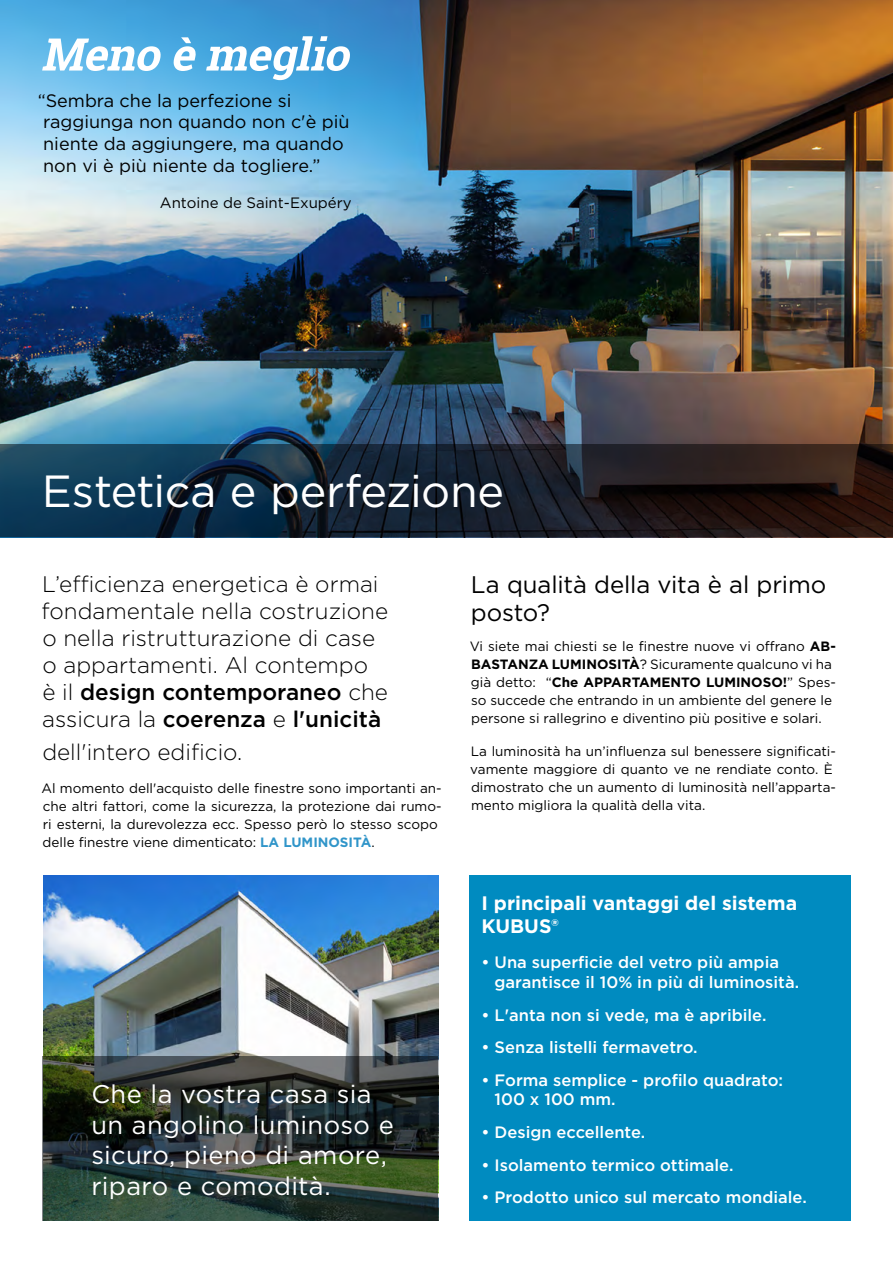
<style>
.page{position:relative;width:893px;height:1263px;background:#fff}
.page>*{position:absolute;margin:0;border:0;box-sizing:border-box;transform-origin:0 0}
.t1{font:45px "Gotham";letter-spacing:-.01em;color:#fff}
.t2{font:25.5px/30.6px "Gotham";letter-spacing:.015em;color:#fff}
.t3{font:24px/28.8px "Gotham";letter-spacing:-.005em;color:#000}
.t4{font:300 22.5px/27px "Gotham";color:#000}
.t5{font:700 19.5px/23.4px "Gotham";color:#fff}
.t6{font:18px/21.6px "Gotham";color:#000}
.t7{font:500 16.5px/19.8px "Gotham";color:#fff}
.t8{font:15px "Gotham";color:#000}
.t9{font:13.5px/18px "Gotham";color:#000}
.s1{font-weight:500}
.s2{font-weight:700;color:#3095c9}
.s3{font-weight:700}
</style>
<div class="page">
<img style="left:0;top:0;width:893px;height:445px">
<svg style="left:0;top:445px;width:893px;height:92px;background:#182430"></svg>
<img style="left:43px;top:875px;width:395px;height:180px">
<svg style="left:43px;top:1055px;width:395px;height:165px;background:#2d3a32"></svg>
<div style="left:469px;top:875px;width:381px;height:345px;background:#008bc0"></div>
<svg style="left:42px;top:36px;width:308px;height:44px"></svg>
<h3 class="t6" style="left:43px;top:89px;width:308px;text-indent:-5px">“Sembra che la perfezione si raggiunga non quando non c'è più niente da aggiungere, ma quando non vi è più niente da togliere.”</h3>
<p class="t8" style="left:160px;top:193px;width:193px">Antoine de Saint-Exupéry</p>
<h1 class="t1" style="left:42px;top:462px;width:464px">Estetica e perfezione</h1>
<h3 class="t4" style="left:42px;top:570px;width:348px">L’efficienza energetica è ormai fondamentale nella costruzione o nella ristrutturazione di case o appartamenti. Al contempo<br>è il <span class="s1">design contemporaneo</span> che assicura la <span class="s1">coerenza</span> e <span class="s1">l'unicità</span></h3>
<h3 class="t4" style="left:42px;top:738px;width:202px">dell'intero edificio.</h3>
<p class="t9" style="left:41px;top:779px;width:402px">Al momento dell'acquisto delle finestre sono importanti an&shy;che altri fattori, come la sicurezza, la protezione dai rumo&shy;ri esterni, la durevolezza ecc. Spesso però lo stesso scopo delle finestre viene dimenticato: <span class="s2">LA LUMINOSITÀ</span>.</p>
<h2 class="t2" style="left:91px;top:1078px;width:304px">Che la vostra casa sia un angolino luminoso e sicuro, pieno di amore, riparo e comodità.</h2>
<h3 class="t3" style="left:471px;top:569px;width:357px">La qualità della vita è al primo posto?</h3>
<p class="t9" style="left:470px;top:637px;width:368px">Vi siete mai chiesti se le finestre nuove vi offrano <span class="s3">AB-BASTANZA LUMINOSITÀ</span>? Sicuramente qualcuno vi ha già detto: “<span class="s3">Che APPARTAMENTO LUMINOSO!</span>” Spes&shy;so succede che entrando in un ambiente del genere le persone si rallegrino e diventino più positive e solari.</p>
<p class="t9" style="left:470px;top:742px;width:367px">La luminosità ha un’influenza sul benessere significati&shy;vamente maggiore di quanto ve ne rendiate conto. È dimostrato che un aumento di luminosità nell’apparta&shy;mento migliora la qualità della vita.</p>
<h3 class="t5" style="left:481px;top:891px;width:317px">I principali vantaggi del sistema<br>KUBUS®</h3>
<p class="t7" style="left:495px;top:952px;width:306px;text-indent:-13px">• Una superficie del vetro più ampia garantisce il 10% in più di luminosità.</p>
<p class="t7" style="left:481px;top:1004px;width:286px">• L'anta non si vede, ma è apribile.</p>
<p class="t7" style="left:481px;top:1037px;width:218px">• Senza listelli fermavetro.</p>
<p class="t7" style="left:495px;top:1070px;width:290px;text-indent:-13px">• Forma semplice - profilo quadrato:<br>100 x 100 mm.</p>
<p class="t7" style="left:481px;top:1122px;width:165px">• Design eccellente.</p>
<p class="t7" style="left:481px;top:1154px;width:254px">• Isolamento termico ottimale.</p>
<p class="t7" style="left:481px;top:1187px;width:327px">• Prodotto unico sul mercato mondiale.</p>
</div>
